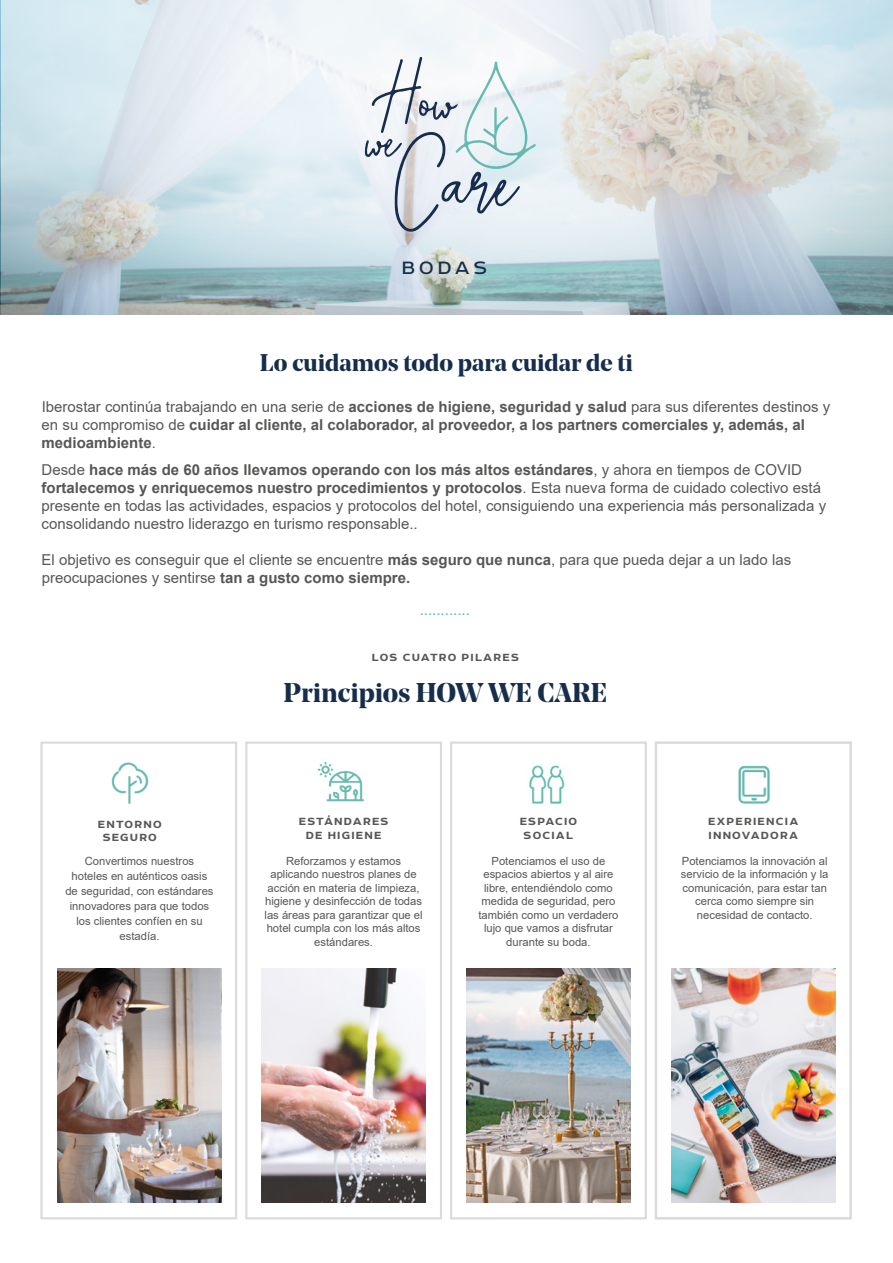
<style>
.page{position:relative;width:893px;height:1263px;background:#fff}
.page>*{position:absolute;margin:0;border:0;box-sizing:border-box;transform-origin:0 0}
.t1{font:700 27px "Noe Display";color:#162e4c}
.t2{font:700 24px "Noe Display";color:#162e4c}
.t3{font:20.55px "Echoes Sans";letter-spacing:.195em;color:#162e4c}
.t4{font:15px/18px "Arial";color:#575756}
.t5{font:700 15px/18px "Arial";color:#575756}
.t6{font:700 12px/13.5px "Echoes Sans";letter-spacing:.1em;color:#575756;text-align:center}
.t7{font:700 12px "Echoes Sans";color:#65baaf}
.t8{font:11.25px/13.5px "Arial";color:#575756;text-align:center}
.s1{font-weight:400}
.s2{font-weight:700}
</style>
<div class="page">
<svg style="left:1px;top:1px;width:892px;height:314px;background:#cddade"></svg>
<svg style="left:364px;top:57px;width:172px;height:177px"></svg>
<div style="left:40px;top:741px;width:197px;height:478px;border:2px solid #dadada"></div>
<div style="left:245px;top:741px;width:197px;height:478px;border:2px solid #dadada"></div>
<div style="left:450px;top:741px;width:197px;height:478px;border:2px solid #dadada"></div>
<div style="left:655px;top:741px;width:197px;height:478px;border:2px solid #dadada"></div>
<img style="left:111px;top:762px;width:38px;height:42px">
<img style="left:317px;top:762px;width:47px;height:40px">
<img style="left:529px;top:765px;width:36px;height:39px">
<img style="left:738px;top:766px;width:32px;height:38px">
<img style="left:58px;top:968px;width:163px;height:234px">
<img style="left:262px;top:968px;width:164px;height:234px">
<img style="left:467px;top:968px;width:163px;height:234px">
<img style="left:671px;top:968px;width:164px;height:234px">
<h3 class="t3" style="left:402px;top:256px;width:86px">BODAS</h3>
<h2 class="t2" style="left:260px;top:347px;width:375px">Lo cuidamos todo para cuidar de ti</h2>
<p class="t5" style="left:42px;top:398px;width:790px"><span class="s1">Iberostar continúa trabajando en una serie de</span> acciones de higiene, seguridad y salud <span class="s1">para sus diferentes destinos y en su compromiso de</span> cuidar al cliente, al colaborador, al proveedor, a los partners comerciales y, además, al medioambiente<span class="s1">.</span></p>
<p class="t4" style="left:42px;top:461px;width:786px">Desde <span class="s2">hace más de 60 años llevamos operando con los más altos estándares</span>, y ahora en tiempos de COVID <span class="s2">fortalecemos y enriquecemos nuestro procedimientos y protocolos</span>. Esta nueva forma de cuidado colectivo está presente en todas las actividades, espacios y protocolos del hotel, consiguiendo una experiencia más personalizada y consolidando nuestro liderazgo en turismo responsable..</p>
<h3 class="t4" style="left:42px;top:551px;width:751px">El objetivo es conseguir que el cliente se encuentre <span class="s2">más seguro que nunca</span>, para que pueda dejar a un lado las preocupaciones y sentirse <span class="s2">tan a gusto como siempre.</span></h3>
<p class="t7" style="left:420px;top:604px;width:50px">............</p>
<p class="t6" style="left:372px;top:651px;width:149px">LOS CUATRO PILARES</p>
<h1 class="t1" style="left:284px;top:676px;width:325px">Principios HOW WE CARE</h1>
<p class="t6" style="left:98px;top:817px;width:65px">ENTORNO<br>SEGURO</p>
<p class="t6" style="left:299px;top:815px;width:91px">ESTÁNDARES<br>DE HIGIENE</p>
<p class="t6" style="left:520px;top:815px;width:59px">ESPACIO<br>SOCIAL</p>
<p class="t6" style="left:708px;top:815px;width:92px;text-align:left">EXPERIENCIA<br>INNOVADORA</p>
<p class="t8" style="left:65px;top:853px;width:150px;line-height:15px">Convertimos nuestros hoteles en auténticos oasis de seguridad, con estándares innovadores para que todos los clientes confíen en su estadía.</p>
<p class="t8" style="left:264px;top:854px;width:160px">Reforzamos y estamos aplicando nuestros planes de acción en materia de limpieza, higiene y desinfección de todas las áreas para garantizar que el hotel cumpla con los más altos estándares.</p>
<p class="t8" style="left:478px;top:854px;width:142px">Potenciamos el uso de espacios abiertos y al aire libre, entendiéndolo como medida de seguridad, pero también como un verdadero lujo que vamos a disfrutar durante su boda.</p>
<p class="t8" style="left:681px;top:854px;width:149px">Potenciamos la innovación al servicio de la información y la comunicación, para estar tan cerca como siempre sin necesidad de contacto.</p>
</div>
